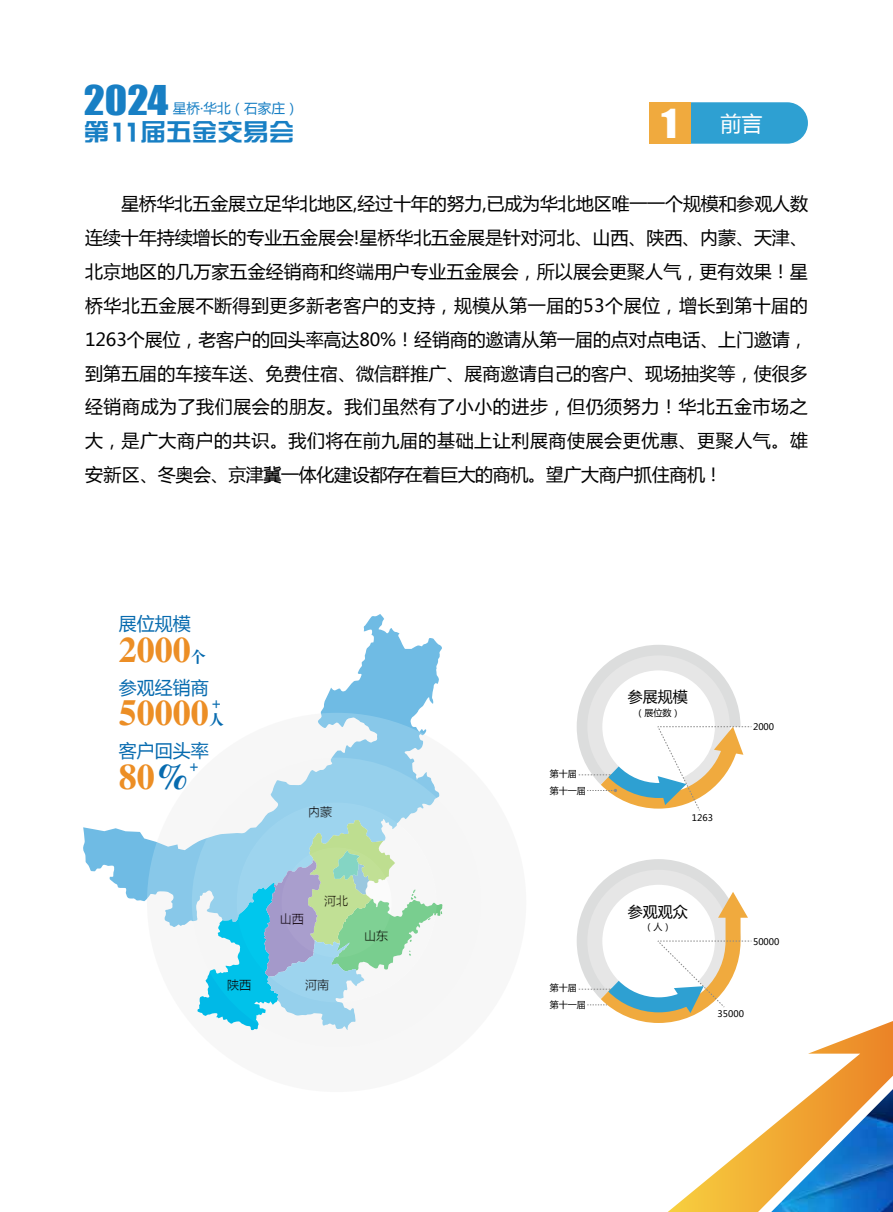
<style>
.page{position:relative;width:893px;height:1212px;background:#fff}
.page>*{position:absolute;margin:0;border:0;box-sizing:border-box;transform-origin:0 0}
.t1{font:37.65px "Impact";color:#187fc4;scale:1.11 1}
.t2{font:36px "CT Biao Song SJ";color:#ec8e25}
.t3{font:24px "H Yk 1 gj";color:#187fc4;scale:1.07 1}
.t4{font:21px "Microsoft Ya Hei";color:#fff}
.t5{font:18px/33.8px "Microsoft Ya Hei";letter-spacing:-.02em;color:#000;text-align:justify}
.t6{font:18px "Microsoft Ya Hei";color:#076baf}
.t7{font:15px "Microsoft Ya Hei";color:#000}
.t8{font:15px "CT Biao Song SJ";color:#076baf}
.t9{font:15px "Microsoft Ya Hei";color:#076baf}
.t10{font:13.65px "Microsoft Ya Hei";color:#187fc4}
.t11{font:12px "Microsoft Ya Hei";color:#040000}
.t12{font:9px/16.5px "Microsoft Ya Hei";color:#000}
.s1{font-size:30.15px}
.s2{font-family:"Impact";font-size:36.75px}
.s3{color:#076baf}
</style>
<div class="page">
<svg style="left:83px;top:614px;width:359px;height:287px"></svg>
<svg style="left:147px;top:713px;width:379px;height:379px"></svg>
<svg style="left:192px;top:758px;width:289px;height:289px;fill:#f6f6f6"></svg>
<svg style="left:237px;top:802px;width:200px;height:200px"></svg>
<svg style="left:282px;top:847px;width:110px;height:110px;background:#accdb0"></svg>
<div style="left:649px;top:102px;width:159px;height:42px;background:#2ea0d2;border-radius:21px"></div>
<div style="left:649px;top:102px;width:41px;height:42px;background:#f0aa3e"></div>
<svg style="left:576px;top:645px;width:176px;height:166px"></svg>
<svg style="left:576px;top:859px;width:317px;height:353px"></svg>
<h1 class="t1" style="left:84px;top:71px;width:78px">2024</h1>
<p class="t10" style="left:173px;top:99px;width:127px">星桥·华北（石家庄）</p>
<h3 class="t3" style="left:84px;top:120px;width:198px">第<span class="s1">11</span>届五金交易会</h3>
<p class="t4" style="left:662px;top:109px;width:102px"><span class="s2">1</span> 前言</p>
<p class="t5" style="left:85px;top:187px;width:725px;text-indent:36px">星桥华北五金展立足华北地区,经过十年的努力,已成为华北地区唯一一个规模和参观人数连续十年持续增长的专业五金展会!星桥华北五金展是针对河北、山西、陕西、内蒙、天津、北京地区的几万家五金经销商和终端用户专业五金展会，所以展会更聚人气，更有效果！星桥华北五金展不断得到更多新老客户的支持，规模从第一届的53个展位，增长到第十届的1263个展位，老客户的回头率高达80%！经销商的邀请从第一届的点对点电话、上门邀请，到第五届的车接车送、免费住宿、微信群推广、展商邀请自己的客户、现场抽奖等，使很多经销商成为了我们展会的朋友。我们虽然有了小小的进步，但仍须努力！华北五金市场之大，是广大商户的共识。我们将在前九届的基础上让利展商使展会更优惠、更聚人气。雄安新区、冬奥会、京津冀一体化建设都存在着巨大的商机。望广大商户抓住商机！</p>
<p class="t6" style="left:119px;top:611px;width:73px">展位规模</p>
<h2 class="t2" style="left:119px;top:631px;width:73px">2000</h2>
<p class="t8" style="left:191px;top:649px;width:16px">个</p>
<p class="t6" style="left:119px;top:675px;width:91px">参观经销商</p>
<h2 class="t2" style="left:119px;top:695px;width:91px">50000</h2>
<p class="t9" style="left:211px;top:694px;width:13px">+</p>
<p class="t8" style="left:209px;top:712px;width:16px">人</p>
<p class="t6" style="left:119px;top:738px;width:91px">客户回头率</p>
<h2 class="t2" style="left:119px;top:758px;width:73px">80<span class="s3">%</span></h2>
<p class="t9" style="left:188px;top:757px;width:13px">+</p>
<p class="t11" style="left:308px;top:803px;width:25px">内蒙</p>
<p class="t11" style="left:280px;top:910px;width:25px">山西</p>
<p class="t11" style="left:324px;top:893px;width:25px">河北</p>
<p class="t11" style="left:227px;top:976px;width:25px">陕西</p>
<p class="t11" style="left:305px;top:976px;width:25px">河南</p>
<p class="t11" style="left:364px;top:927px;width:25px">山东</p>
<p class="t12" style="left:550px;top:765px;width:37px">第十届第十一届</p>
<p class="t12" style="left:550px;top:980px;width:37px">第十届第十一届</p>
<p class="t7" style="left:628px;top:687px;width:61px">参展规模</p>
<p class="t12" style="left:635px;top:704px;width:46px">（展位数）</p>
<p class="t12" style="left:753px;top:718px;width:23px">2000</p>
<p class="t12" style="left:692px;top:809px;width:23px">1263</p>
<p class="t7" style="left:628px;top:901px;width:61px">参观观众</p>
<p class="t12" style="left:644px;top:919px;width:28px">（人）</p>
<p class="t12" style="left:753px;top:933px;width:28px">50000</p>
<p class="t12" style="left:718px;top:1005px;width:28px">35000</p>
</div>
